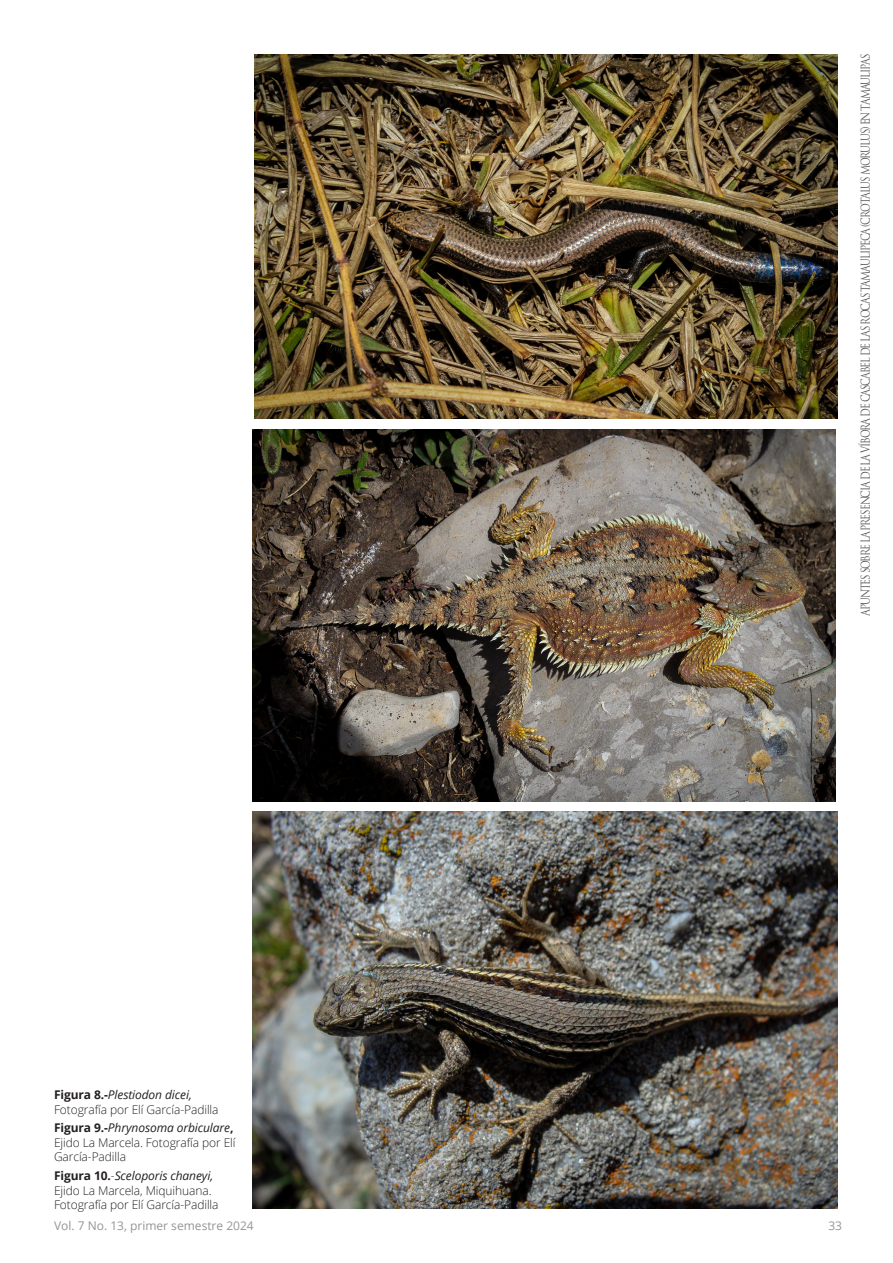
<style>
.page{position:relative;width:893px;height:1263px;background:#fff}
.page>*{position:absolute;margin:0;border:0;box-sizing:border-box;transform-origin:0 0}
.pie_de_foto{font:300 12px/14.4px "Open Sans";letter-spacing:-.01em;color:#231f20}
.t1{font:12px "Trajan Pro";letter-spacing:-.11em;color:#57585a;scale:.8 1}
.t2{font:12px "Open Sans";color:#939598}
.s1{font-weight:700}
.s2{font-weight:400;font-style:italic}
</style>
<div class="page">
<img style="left:253px;top:811px;width:584px;height:398px">
<img style="left:254px;top:54px;width:583px;height:364px">
<img style="left:253px;top:430px;width:583px;height:372px">
<p class="t1" style="left:858px;top:616px;width:704px;rotate:-90deg">Apuntes sobre la presencia de la víbora de cascabel de las rocas tamaulipeca (Crotalus morulus) en Tamaulipas</p>
<p class="pie_de_foto" style="left:54px;top:1087px;width:166px"><span class="s1">Figura 8.-</span><span class="s2">Plestiodon dicei,<br></span>Fotografía por Elí García-Padilla</p>
<p class="pie_de_foto" style="left:54px;top:1120px;width:183px"><span class="s1">Figura 9.-</span><span class="s2">Phrynosoma orbiculare</span><span class="s1">,<br></span>Ejido La Marcela. Fotografía por Elí<br>García-Padilla</p>
<p class="pie_de_foto" style="left:54px;top:1168px;width:166px"><span class="s1">Figura 10.</span>-<span class="s2">Sceloporis chaneyi,<br></span>Ejido La Marcela, Miquihuana.<br>Fotografía por Elí García-Padilla</p>
<p class="t2" style="left:54px;top:1217px;width:201px">Vol. 7 No. 13, primer semestre 2024</p>
<p class="t2" style="left:828px;top:1217px;width:15px">33</p>
</div>
